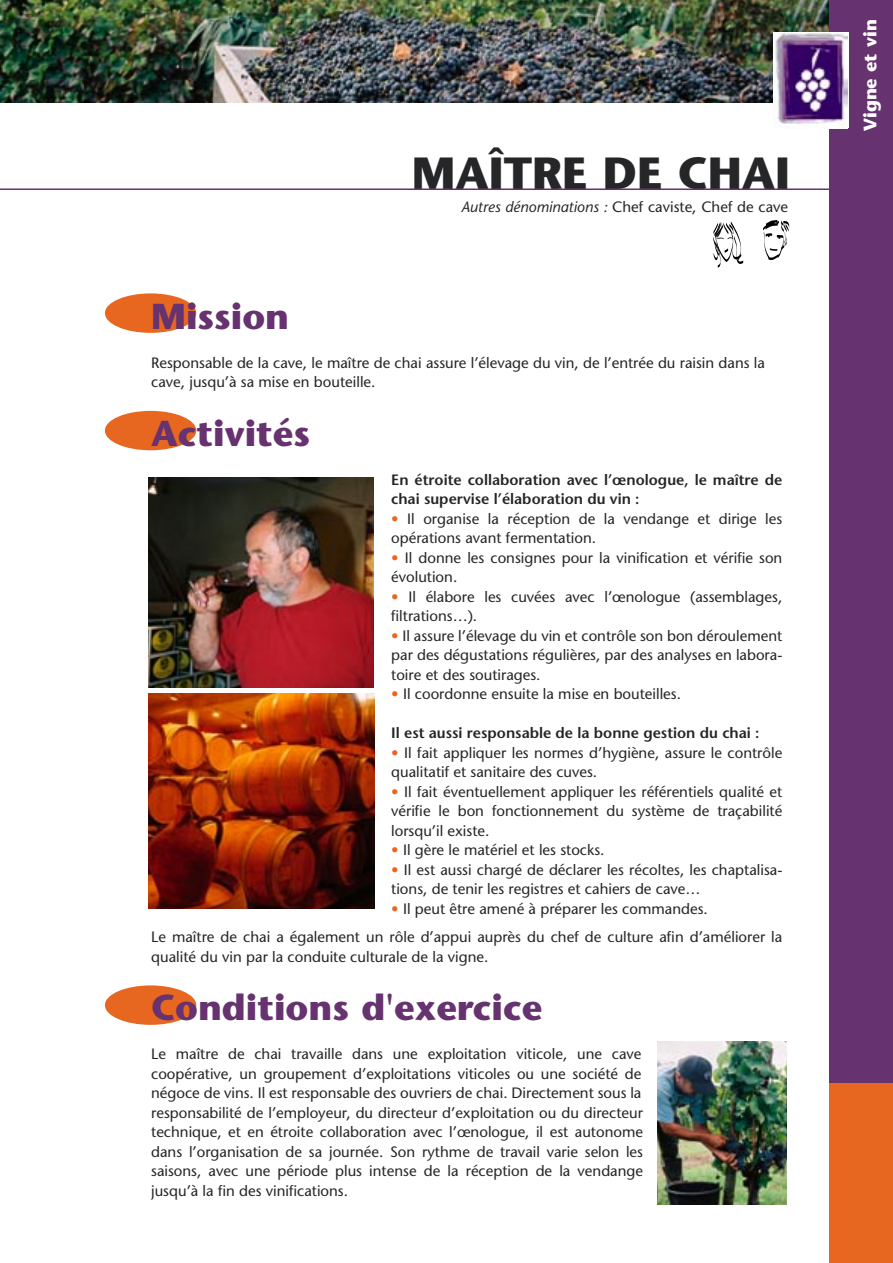
<style>
.page{position:relative;width:893px;height:1263px;background:#fff}
.page>*{position:absolute;margin:0;border:0;box-sizing:border-box;transform-origin:0 0}
.Normal_e{font:700 45px "Stone Sans";color:#262628}
.Normal_e-2{font:700 36px "Stone Sans";color:#66326f}
.Normal_e-3{font:700 18px "Stone Sans";color:#fff}
.Normal_e-4{font:15px/19.5px "Stone Sans";color:#262628}
.t1{font:600 15px/19.5px "Stone Sans";color:#262628}
.s1{font-style:italic}
.s2{color:#e86720}
</style>
<div class="page">
<div style="left:105px;top:985px;width:91px;height:40px;background:#e86720;border-radius:50%"></div>
<div style="left:105px;top:411px;width:91px;height:39px;background:#e86720;border-radius:50%"></div>
<div style="left:105px;top:293px;width:91px;height:40px;background:#e86720;border-radius:50%"></div>
<img style="left:149px;top:478px;width:224px;height:209px">
<img style="left:658px;top:1041px;width:129px;height:163px">
<hr style="left:0;top:188px;width:843px;height:2px;background:#66326f">
<img style="left:149px;top:693px;width:225px;height:216px">
<img style="left:0;top:0;width:829px;height:102px">
<div style="left:829px;top:0;width:64px;height:1263px;background:#66326f"></div>
<div style="left:829px;top:1083px;width:64px;height:180px;background:#e86720"></div>
<svg style="left:773px;top:33px;width:76px;height:95px"></svg>
<img style="left:773px;top:34px;width:74px;height:94px">
<svg style="left:713px;top:221px;width:30px;height:47px"></svg>
<svg style="left:763px;top:220px;width:26px;height:40px"></svg>
<p class="Normal_e" style="left:412px;top:145px;width:380px">MAÎTRE DE CHAI</p>
<p class="Normal_e-4" style="left:461px;top:197px;width:328px"><span class="s1">Autres dénominations :</span> Chef caviste, Chef de cave</p>
<p class="Normal_e-2" style="left:151px;top:293px;width:140px">Mission</p>
<p class="Normal_e-4" style="left:151px;top:352px;width:615px">Responsable de la cave, le maître de chai assure l’élevage du vin, de l’entrée du raisin dans la cave, jusqu’à sa mise en bouteille.</p>
<p class="Normal_e-2" style="left:151px;top:410px;width:161px">Activités</p>
<p class="t1" style="left:391px;top:469px;width:393px">En étroite collaboration avec l’œnologue, le maître de chai supervise l’élaboration du vin :</p>
<p class="Normal_e-4" style="left:391px;top:508px;width:393px"><span class="s2">•</span> Il organise la réception de la vendange et dirige les opérations avant fermentation.</p>
<p class="Normal_e-4" style="left:391px;top:547px;width:393px"><span class="s2">•</span> Il donne les consignes pour la vinification et vérifie son évolution.</p>
<p class="Normal_e-4" style="left:391px;top:586px;width:393px"><span class="s2">•</span> Il élabore les cuvées avec l’œnologue (assemblages, filtrations…).</p>
<p class="Normal_e-4" style="left:391px;top:625px;width:393px;text-align:justify"><span class="s2">•</span> Il assure l’élevage du vin et contrôle son bon déroulement par des dégustations régulières, par des analyses en labora&shy;toire et des soutirages.</p>
<p class="Normal_e-4" style="left:391px;top:684px;width:291px"><span class="s2">•</span> Il coordonne ensuite la mise en bouteilles.</p>
<p class="t1" style="left:391px;top:723px;width:370px">Il est aussi responsable de la bonne gestion du chai :</p>
<p class="Normal_e-4" style="left:391px;top:742px;width:393px"><span class="s2">•</span> Il fait appliquer les normes d’hygiène, assure le contrôle qualitatif et sanitaire des cuves.</p>
<p class="Normal_e-4" style="left:391px;top:781px;width:393px;text-align:justify"><span class="s2">•</span> Il fait éventuellement appliquer les référentiels qualité et vérifie le bon fonctionnement du système de traçabilité lorsqu’il existe.</p>
<p class="Normal_e-4" style="left:391px;top:840px;width:215px"><span class="s2">•</span> Il gère le matériel et les stocks.</p>
<p class="Normal_e-4" style="left:391px;top:859px;width:393px"><span class="s2">•</span> Il est aussi chargé de déclarer les récoltes, les chaptalisa&shy;tions, de tenir les registres et cahiers de cave…</p>
<p class="Normal_e-4" style="left:391px;top:898px;width:318px"><span class="s2">•</span> Il peut être amené à préparer les commandes.</p>
<p class="Normal_e-4" style="left:151px;top:927px;width:633px">Le maître de chai a également un rôle d’appui auprès du chef de culture afin d’améliorer la qualité du vin par la conduite culturale de la vigne.</p>
<p class="Normal_e-2" style="left:151px;top:985px;width:393px">Conditions d'exercice</p>
<p class="Normal_e-4" style="left:151px;top:1044px;width:493px;text-align:justify">Le maître de chai travaille dans une exploitation viticole, une cave coopérative, un groupement d’exploitations viticoles ou une société de négoce de vins. Il est responsable des ouvriers de chai. Directement sous la responsabilité de l’employeur, du directeur d’exploitation ou du directeur technique, et en étroite collaboration avec l’œnologue, il est autonome dans l’organisation de sa journée. Son rythme de travail varie selon les saisons, avec une période plus intense de la réception de la vendange jusqu’à la fin des vinifications.</p>
<p class="Normal_e-3" style="left:859px;top:131px;width:113px;rotate:-90deg">Vigne et vin</p>
</div>
